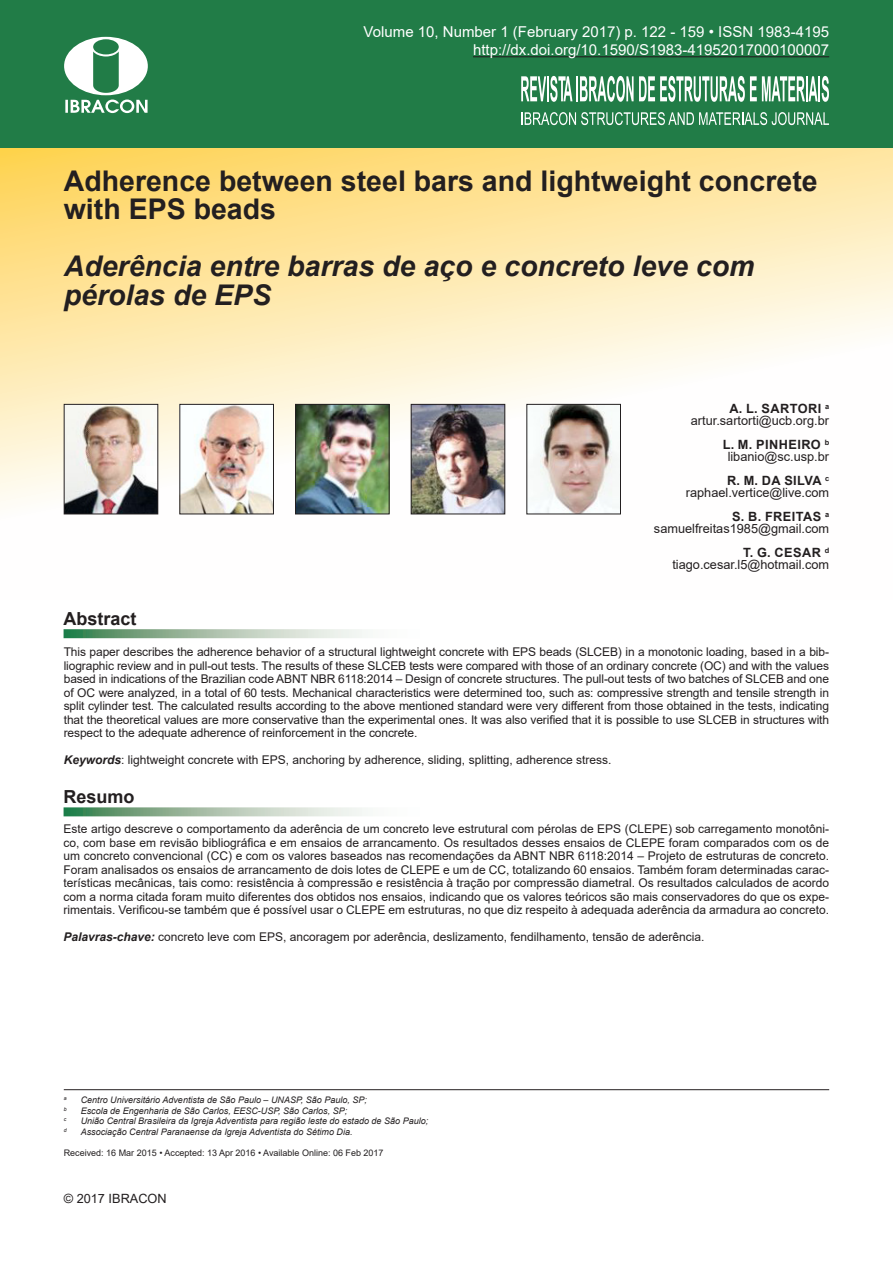
<style>
.page{position:relative;width:893px;height:1263px;background:#fff}
.page>*{position:absolute;margin:0;border:0;box-sizing:border-box;transform-origin:0 0}
.t1{font:700 28.5px/28.5px "Arial";color:#231f20}
.t2{font:italic 700 28.5px/28.5px "Arial";color:#231f20}
.t3{font:700 18px "Arial";color:#231f20}
.t4{font:15px/18px "Arial";color:#fff;text-align:right}
.t5{font:12.75px/12px "Arial";color:#231f20;text-align:right}
.t6{font:12px/13.5px "Arial";color:#231f20;text-align:justify}
.t7{font:italic 9px "Arial";color:#231f20}
.t8{font:9px "Arial";color:#231f20}
.t9{font:italic 5.25px "Arial";color:#231f20}
.s1{font-weight:700}
.s2{font-weight:700;font-style:italic}
</style>
<div class="page">
<svg style="left:0;top:148px;width:893px;height:367px"></svg>
<div style="left:0;top:0;width:893px;height:148px;background:#217c47"></div>
<svg style="left:64px;top:37px;width:84px;height:76px"></svg>
<svg style="left:521px;top:76px;width:51px;height:26px"></svg>
<hr style="left:576px;top:76px;width:2px;height:25px;background:#fff">
<svg style="left:580px;top:76px;width:249px;height:26px"></svg>
<svg style="left:521px;top:112px;width:308px;height:13px"></svg>
<hr style="left:473px;top:56px;width:356px;height:1px;background:#231f20">
<img style="left:66px;top:406px;width:90px;height:106px">
<div style="left:64px;top:404px;width:94px;height:110px;border:1px solid #231f20"></div>
<img style="left:297px;top:406px;width:90px;height:106px">
<div style="left:295px;top:404px;width:94px;height:110px;border:1px solid #231f20"></div>
<img style="left:181px;top:406px;width:91px;height:106px">
<div style="left:179px;top:404px;width:95px;height:110px;border:1px solid #231f20"></div>
<img style="left:413px;top:406px;width:90px;height:106px">
<div style="left:411px;top:404px;width:94px;height:110px;border:1px solid #231f20"></div>
<img style="left:528px;top:406px;width:91px;height:106px">
<div style="left:526px;top:404px;width:95px;height:110px;border:1px solid #231f20"></div>
<hr style="left:64px;top:1089px;width:765px;height:1px;background:#231f20">
<svg style="left:64px;top:629px;width:299px;height:9px;background:#a4c0a9"></svg>
<svg style="left:64px;top:807px;width:299px;height:9px;background:#a6c1aa"></svg>
<p class="t4" style="left:364px;top:23px;width:467px">Volume 10, Number 1 (February 2017) p. 122 - 159 • ISSN 1983-4195 http://dx.doi.org/10.1590/S1983-41952017000100007</p>
<h1 class="t1" style="left:64px;top:167px;width:755px">Adherence between steel bars and lightweight concrete with EPS beads</h1>
<h1 class="t2" style="left:64px;top:253px;width:692px">Aderência entre barras de aço e concreto leve com pérolas de EPS</h1>
<h2 class="t3" style="left:64px;top:606px;width:75px">Abstract</h2>
<p class="t5" style="left:691px;top:403px;width:140px"><span class="s1">A. L. SARTORI</span> <sup>a </sup>artur.sartorti@ucb.org.br</p>
<p class="t5" style="left:723px;top:439px;width:108px;text-align:center"><span class="s1">L. M. PINHEIRO</span> <sup>b </sup>libanio@sc.usp.br</p>
<p class="t5" style="left:686px;top:475px;width:145px"><span class="s1">R. M. DA SILVA</span> <sup>c </sup>raphael.vertice@live.com</p>
<p class="t5" style="left:654px;top:511px;width:177px"><span class="s1">S. B. FREITAS</span> <sup>a </sup>samuelfreitas1985@gmail.com</p>
<p class="t5" style="left:672px;top:547px;width:158px"><span class="s1">T. G. CESAR</span> <sup>d </sup>tiago.cesar.l5@hotmail.com</p>
<p class="t6" style="left:64px;top:645px;width:767px">This paper describes the adherence behavior of a structural lightweight concrete with EPS beads (SLCEB) in a monotonic loading, based in a bib&shy;liographic review and in pull-out tests. The results of these SLCEB tests were compared with those of an ordinary concrete (OC) and with the values based in indications of the Brazilian code ABNT NBR 6118:2014 – Design of concrete structures. The pull-out tests of two batches of SLCEB and one of OC were analyzed, in a total of 60 tests. Mechanical characteristics were determined too, such as: compressive strength and tensile strength in split cylinder test. The calculated results according to the above mentioned standard were very different from those obtained in the tests, indicating that the theoretical values are more conservative than the experimental ones. It was also verified that it is possible to use SLCEB in structures with respect to the adequate adherence of reinforcement in the concrete.</p>
<p class="t6" style="left:64px;top:753px;width:549px"><span class="s2">Keywords</span>: lightweight concrete with EPS, anchoring by adherence, sliding, splitting, adherence stress.</p>
<h2 class="t3" style="left:64px;top:784px;width:73px">Resumo</h2>
<p class="t6" style="left:64px;top:822px;width:767px">Este artigo descreve o comportamento da aderência de um concreto leve estrutural com pérolas de EPS (CLEPE) sob carregamento monotôni&shy;co, com base em revisão bibliográfica e em ensaios de arrancamento. Os resultados desses ensaios de CLEPE foram comparados com os de um concreto convencional (CC) e com os valores baseados nas recomendações da ABNT NBR 6118:2014 – Projeto de estruturas de concreto.<br>Foram analisados os ensaios de arrancamento de dois lotes de CLEPE e um de CC, totalizando 60 ensaios. Também foram determinadas carac&shy;terísticas mecânicas, tais como: resistência à compressão e resistência à tração por compressão diametral. Os resultados calculados de acordo com a norma citada foram muito diferentes dos obtidos nos ensaios, indicando que os valores teóricos são mais conservadores do que os expe&shy;rimentais. Verificou-se também que é possível usar o CLEPE em estruturas, no que diz respeito à adequada aderência da armadura ao concreto.</p>
<p class="t6" style="left:64px;top:930px;width:642px"><span class="s2">Palavras-chave:</span> concreto leve com EPS, ancoragem por aderência, deslizamento, fendilhamento, tensão de aderência.</p>
<p class="t9" style="left:64px;top:1095px;width:4px">a</p>
<p class="t7" style="left:81px;top:1094px;width:288px">Centro Universitário Adventista de São Paulo – UNASP, São Paulo, SP;</p>
<p class="t9" style="left:64px;top:1105px;width:4px">b</p>
<p class="t7" style="left:81px;top:1105px;width:268px">Escola de Engenharia de São Carlos, EESC-USP, São Carlos, SP;</p>
<p class="t9" style="left:64px;top:1116px;width:4px">c</p>
<p class="t7" style="left:81px;top:1115px;width:349px">União Central Brasileira da Igreja Adventista para região leste do estado de São Paulo;</p>
<p class="t9" style="left:64px;top:1126px;width:4px">d</p>
<p class="t7" style="left:81px;top:1126px;width:273px">Associação Central Paranaense da Igreja Adventista do Sétimo Dia.</p>
<p class="t8" style="left:64px;top:1146px;width:321px">Received: 16 Mar 2015 • Accepted: 13 Apr 2016 • Available Online: 06 Feb 2017</p>
<p class="t5" style="left:64px;top:1192px;width:104px">© 2017 IBRACON</p>
</div>
